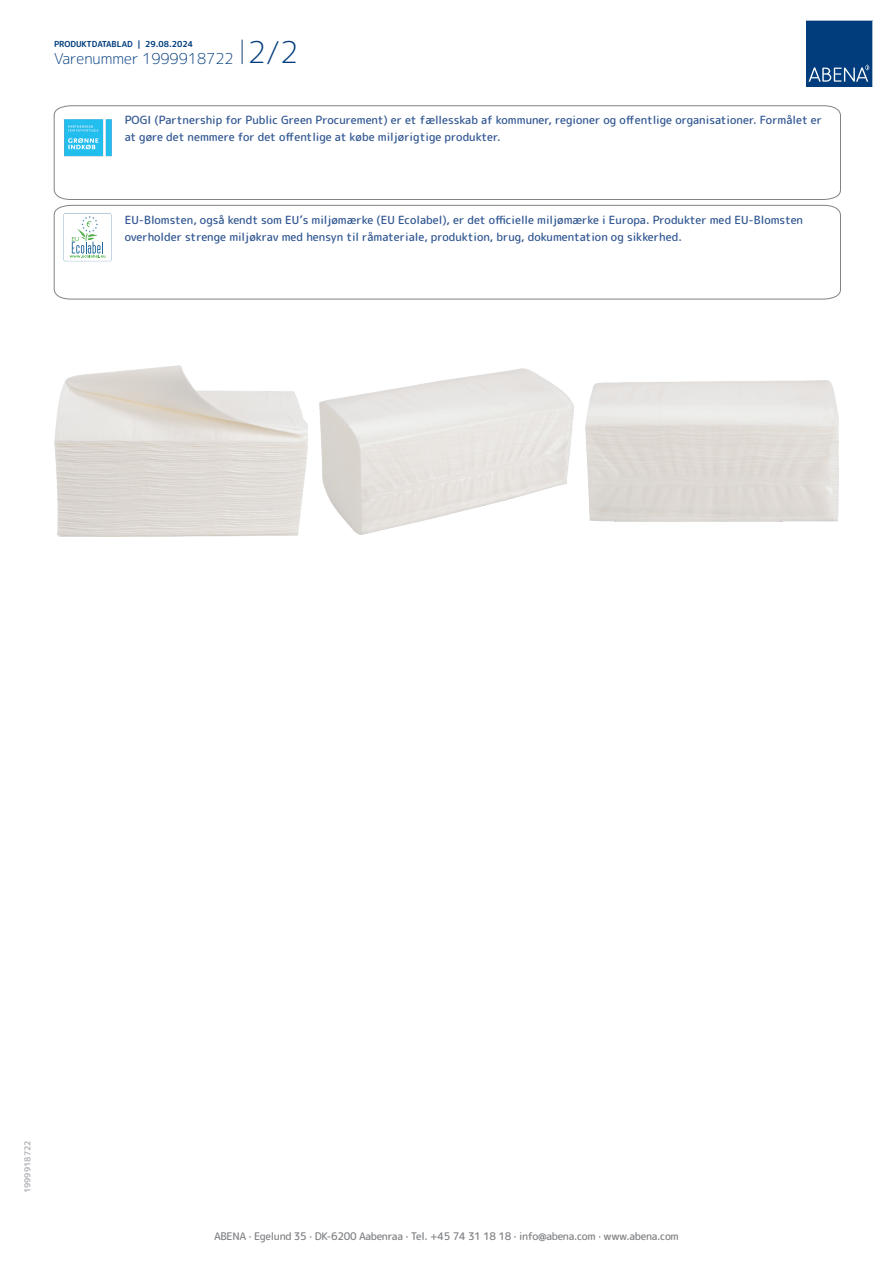
<style>
.page{position:relative;width:893px;height:1263px;background:#fff}
.page>*{position:absolute;margin:0;border:0;box-sizing:border-box;transform-origin:0 0}
.t1{font:300 15px "Rounded Mplus 1 c";color:#013d7d}
.t2{font:500 11.25px/16.5px "Rounded Mplus 1 c";color:#305691}
.t3{font:500 10.5px "Rounded Mplus 1 c";letter-spacing:-.03em;color:#808285}
.t4{font:700 10.5px "Rounded Mplus 1 c";color:#fff}
.t5{font:700 8.25px "Rounded Mplus 1 c";color:#013d7d}
.t6{font:700 8.25px "Rounded Mplus 1 c";color:#b2b3b7}
.s1{font-size:30px}
</style>
<div class="page">
<svg style="left:242px;top:40px;width:1px;height:24px"></svg>
<svg style="left:806px;top:20px;width:67px;height:67px;background:#144b86"></svg>
<svg style="left:54px;top:105px;width:787px;height:95px"></svg>
<svg style="left:54px;top:205px;width:787px;height:94px"></svg>
<img style="left:54px;top:365px;width:253px;height:172px">
<img style="left:320px;top:368px;width:253px;height:166px">
<p class="t5" style="left:54px;top:38px;width:141px">PRODUKTDATABLAD | 29.08.2024</p>
<h1 class="t1" style="left:54px;top:48px;width:246px">Varenummer 1999918722 <span class="s1">2/2</span></h1>
<p class="t2" style="left:125px;top:112px;width:699px">POGI (Partnership for Public Green Procurement) er et fællesskab af kommuner, regioner og offentlige organisationer. Formålet er at gøre det nemmere for det offentlige at købe miljørigtige produkter.</p>
<p class="t2" style="left:125px;top:212px;width:680px">EU-Blomsten, også kendt som EU’s miljømærke (EU Ecolabel), er det officielle miljømærke i Europa. Produkter med EU-Blomsten overholder strenge miljøkrav med hensyn til råmateriale, produktion, brug, dokumentation og sikkerhed.</p>
<p class="t4" style="left:54px;top:531px;width:7px">*</p>
<p class="t6" style="left:22px;top:1193px;width:54px;rotate:-90deg">1999918722</p>
<p class="t3" style="left:214px;top:1229px;width:466px">ABENA · Egelund 35 · DK-6200 Aabenraa · Tel. +45 74 31 18 18 · info@abena.com · www.abena.com</p>
</div>
